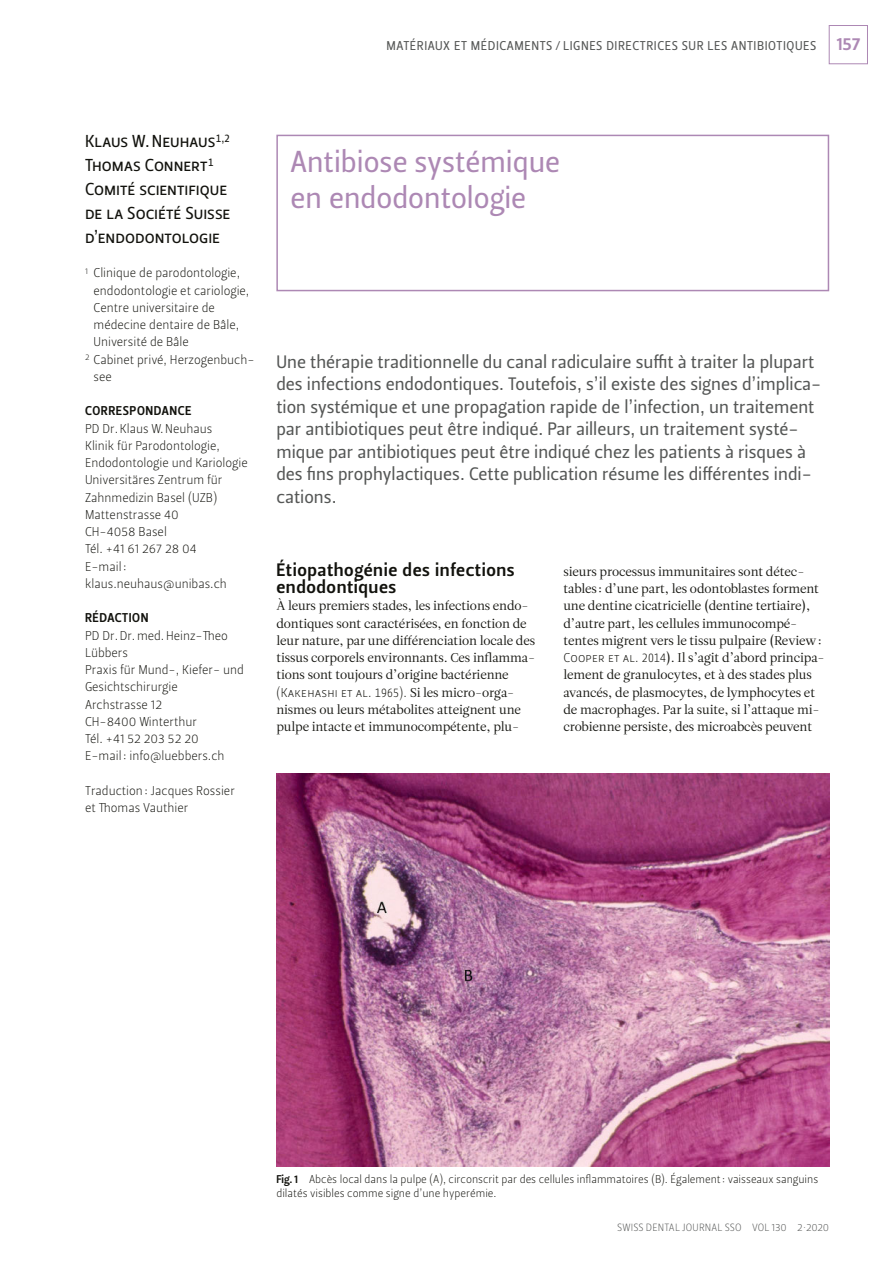
<style>
.page{position:relative;width:893px;height:1263px;background:#fff}
.page>*{position:absolute;margin:0;border:0;box-sizing:border-box;transform-origin:0 0}
.t1{font:30px/36px "Leitura Sans Grot 2";color:#ad88b4}
.t2{font:18px/22.5px "Leitura Sans Grot 2";color:#555756}
.t3{font:18px/17.2px "Leitura Sans Grot 3";letter-spacing:.03em;color:#12120d}
.t4{font:17.25px/24px "Leitura Sans Grot 2";color:#12120d}
.t5{font:12.75px/17.2px "Leitura Roman 1";letter-spacing:-.01em;color:#12120d}
.t6{font:12.75px/17.2px "Leitura Sans Grot 1";color:#12120d}
.t7{font:12.75px "Leitura Sans Grot 2";letter-spacing:.045em;color:#555756}
.t8{font:12.75px "Leitura Sans Grot 3";letter-spacing:.045em;color:#12120d}
.t9{font:11.25px/13.5px "Leitura Sans Grot 1";color:#12120d}
.t10{font:10.5px "Leitura Sans Grot 1";letter-spacing:.015em;color:#555756}
.s1{font-family:"Leitura Sans Grot 3";font-size:18px;color:#ad88b4}
.s2{font-family:"Leitura Roman 1"}
.s3{font-family:"Leitura Sans Grot 1"}
.s4{font-family:"Leitura Sans Grot 3"}
</style>
<div class="page">
<div style="left:829px;top:25px;width:39px;height:39px;border:1px solid #ad88b4"></div>
<div style="left:276px;top:135px;width:553px;height:156px;border:2px solid #ad88b4"></div>
<img style="left:276px;top:773px;width:553px;height:393px">
<p class="t7" style="left:387px;top:38px;width:475px">MATÉRIAUX ET MÉDICAMENTS / LIGNES DIRECTRICES SUR LES ANTIBIOTIQUES <span class="s1">157</span></p>
<h3 class="t4" style="left:85px;top:129px;width:147px">Klaus W. Neuhaus<sup>1,2<br></sup>Thomas Connert<sup>1<br></sup>Comité scientifique de la Société Suisse d’endodontologie</h3>
<p class="t6" style="left:85px;top:264px;width:157px"><sup>1</sup> Clinique de parodontologie,</p>
<p class="t6" style="left:94px;top:282px;width:157px">endodontologie et cariologie,</p>
<p class="t6" style="left:94px;top:299px;width:123px">Centre universitaire de</p>
<p class="t6" style="left:94px;top:316px;width:147px">médecine dentaire de Bâle,</p>
<p class="t6" style="left:94px;top:333px;width:97px">Université de Bâle</p>
<p class="t6" style="left:85px;top:351px;width:171px"><sup>2</sup> Cabinet privé, Herzogenbuch-</p>
<p class="t6" style="left:94px;top:368px;width:20px">see</p>
<p class="t8" style="left:85px;top:403px;width:108px">CORRESPONDANCE</p>
<p class="t6" style="left:85px;top:420px;width:164px">PD Dr. Klaus W. Neuhaus<br>Klinik für Parodontologie,<br>Endodontologie und Kariologie<br>Universitäres Zentrum für<br>Zahnmedizin Basel (UZB)<br>Mattenstrasse 40<br>CH-4058 Basel<br>Tél. +41 61 267 28 04<br>E-mail : klaus.neuhaus@unibas.ch</p>
<p class="t8" style="left:85px;top:610px;width:65px">RÉDACTION</p>
<p class="t6" style="left:85px;top:627px;width:160px">PD Dr. Dr. med. Heinz-Theo<br>Lübbers<br>Praxis für Mund-, Kiefer- und<br>Gesichtschirurgie<br>Archstrasse 12<br>CH-8400 Winterthur<br>Tél. +41 52 203 52 20<br>E-mail : info@luebbers.ch</p>
<p class="t6" style="left:85px;top:782px;width:151px">Traduction : Jacques Rossier et Thomas Vauthier</p>
<h1 class="t1" style="left:291px;top:144px;width:271px">Antibiose systémique en endodontologie</h1>
<p class="t2" style="left:276px;top:350px;width:546px">Une thérapie traditionnelle du canal radiculaire suffit à traiter la plupart des infections endodontiques. Toutefois, s’il existe des signes d’implica&shy;tion systémique et une propagation rapide de l’infection, un traitement par antibiotiques peut être indiqué. Par ailleurs, un traitement systé&shy;mique par antibiotiques peut être indiqué chez les patients à risques à des fins prophylactiques. Cette publication résume les différentes indi&shy;cations.</p>
<h2 class="t3" style="left:276px;top:561px;width:240px">Étiopathogénie des infections endodontiques</h2>
<p class="t5" style="left:276px;top:597px;width:260px">À leurs premiers stades, les infections endo&shy;dontiques sont caractérisées, en fonction de leur nature, par une différenciation locale des tissus corporels environnants. Ces inflamma&shy;tions sont toujours d’origine bactérienne</p>
<p class="t6" style="left:276px;top:684px;width:239px">(Kakehashi et al. 1965). <span class="s2">Si les micro-orga-</span></p>
<p class="t5" style="left:276px;top:701px;width:246px">nismes ou leurs métabolites atteignent une pulpe intacte et immunocompétente, plu-</p>
<p class="t5" style="left:563px;top:563px;width:263px">sieurs processus immunitaires sont détec&shy;tables : d’une part, les odontoblastes forment une dentine cicatricielle (dentine tertiaire), d’autre part, les cellules immunocompé&shy;tentes migrent vers le tissu pulpaire (Review :<br><span class="s3">Cooper et al. 2014</span>). Il s’agit d’abord principa&shy;lement de granulocytes, et à des stades plus avancés, de plasmocytes, de lymphocytes et de macrophages. Par la suite, si l’attaque mi&shy;crobienne persiste, des microabcès peuvent</p>
<p class="t9" style="left:276px;top:1173px;width:543px"><span class="s4">Fig. 1</span> Abcès local dans la pulpe (A), circonscrit par des cellules inflammatoires (B). Également : vaisseaux sanguins dilatés visibles comme signe d’une hyperémie.</p>
<p class="t10" style="left:617px;top:1222px;width:214px">SWISS DENTAL JOURNAL SSO VOL 130 2 2020</p>
</div>
